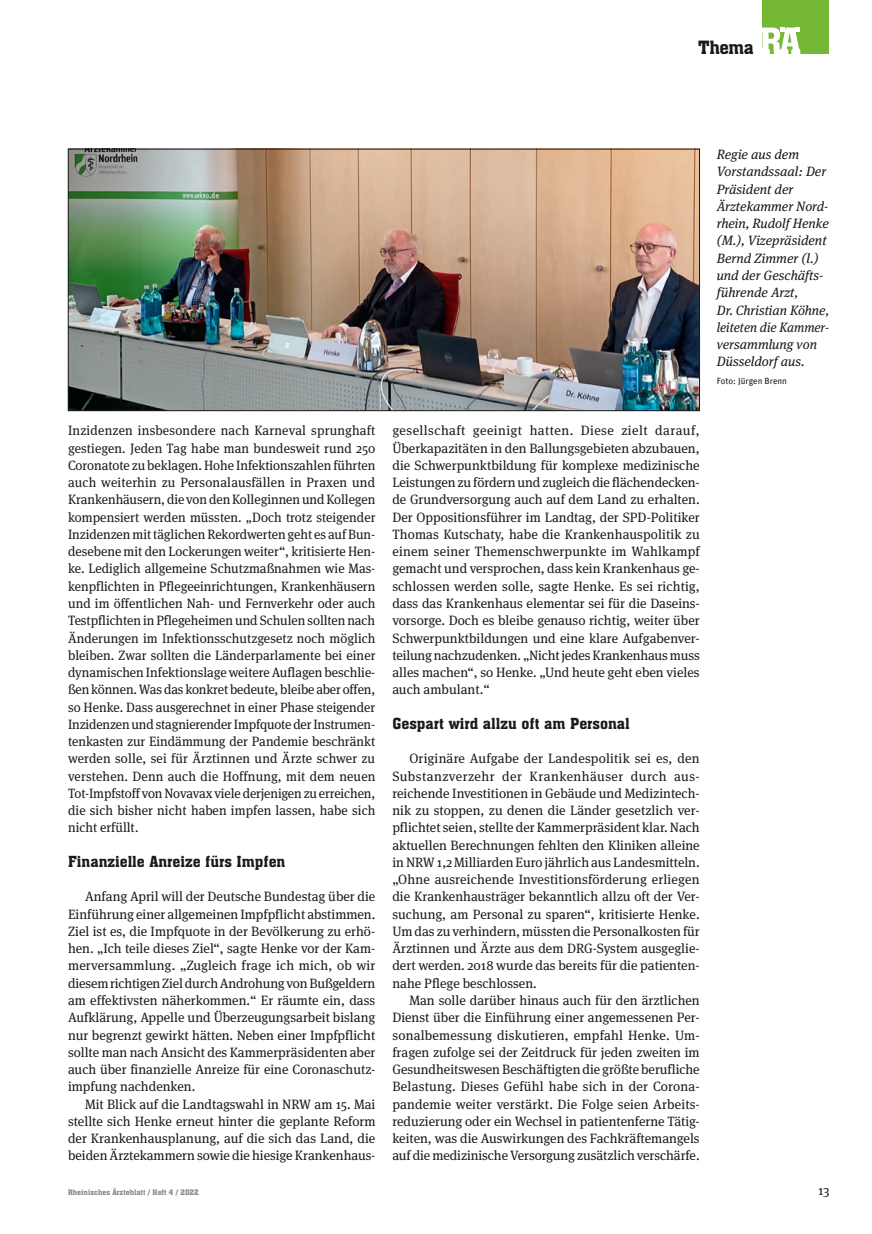
<style>
.page{position:relative;width:872px;height:1234px;background:#fff}
.page>*{position:absolute;margin:0;border:0;box-sizing:border-box;transform-origin:0 0}
.t1{font:18px "Aachen BT";letter-spacing:-.02em;color:#1a1a18}
.t2{font:15px "Aachen BT";color:#1a1a18}
.t3{font:13.5px/17.2px "Meta Serif OT";color:#1a1a18;text-align:justify}
.t4{font:italic 13.5px/17.2px "Meta Serif OT";color:#1a1a18}
.t5{font:9px "Unit";color:#1a1a18}
.t6{font:7.5px "Aachen BT";color:#878786}
</style>
<div class="page">
<div style="left:762px;top:0;width:67px;height:54px;background:#75b836"></div>
<svg style="left:762px;top:28px;width:38px;height:26px"></svg>
<img style="left:70px;top:151px;width:627px;height:258px">
<div style="left:68px;top:149px;width:631px;height:262px;border:1px solid #1a1a18"></div>
<h1 class="t1" style="left:698px;top:36px;width:57px">Thema</h1>
<p class="t3" style="left:68px;top:422px;width:309px">Inzidenzen insbesondere nach Karneval sprunghaft gestiegen. Jeden Tag habe man bundesweit rund 250<br>Coronatote zu beklagen. Hohe Infektionszahlen führten auch weiterhin zu Personalausfällen in Praxen und Krankenhäusern, die von den Kolleginnen und Kollegen kompensiert werden müssten. „Doch trotz steigender Inzidenzen mit täglichen Rekordwerten geht es auf Bun&shy;desebene mit den Lockerungen weiter“, kritisierte Hen&shy;ke. Lediglich allgemeine Schutzmaßnahmen wie Mas&shy;kenpflichten in Pflegeeinrichtungen, Krankenhäusern und im öffentlichen Nah- und Fernverkehr oder auch Testpflichten in Pflegeheimen und Schulen sollten nach Änderungen im Infektionsschutzgesetz noch möglich bleiben. Zwar sollten die Länderparlamente bei einer dynamischen Infektionslage weitere Auflagen beschlie&shy;ßen können. Was das konkret bedeute, bleibe aber offen, so Henke. Dass ausgerechnet in einer Phase steigender Inzidenzen und stagnierender Impfquote der Instrumen&shy;tenkasten zur Eindämmung der Pandemie beschränkt werden solle, sei für Ärztinnen und Ärzte schwer zu verstehen. Denn auch die Hoffnung, mit dem neuen Tot-Impfstoff von Novavax viele derjenigen zu erreichen, die sich bisher nicht haben impfen lassen, habe sich nicht erfüllt.</p>
<p class="t2" style="left:68px;top:851px;width:219px">Finanzielle Anreize fürs Impfen</p>
<p class="t3" style="left:68px;top:887px;width:309px;text-indent:17px">Anfang April will der Deutsche Bundestag über die Einführung einer allgemeinen Impfpflicht abstimmen.<br>Ziel ist es, die Impfquote in der Bevölkerung zu erhö&shy;hen. „Ich teile dieses Ziel“, sagte Henke vor der Kam&shy;merversammlung. „Zugleich frage ich mich, ob wir diesem richtigen Ziel durch Androhung von Bußgeldern am effektivsten näherkommen.“ Er räumte ein, dass Aufklärung, Appelle und Überzeugungsarbeit bislang nur begrenzt gewirkt hätten. Neben einer Impfpflicht sollte man nach Ansicht des Kammerpräsidenten aber auch über finanzielle Anreize für eine Coronaschutz&shy;impfung nachdenken.</p>
<p class="t3" style="left:68px;top:1094px;width:309px;text-indent:17px">Mit Blick auf die Landtagswahl in NRW am 15. Mai stellte sich Henke erneut hinter die geplante Reform der Krankenhausplanung, auf die sich das Land, die beiden Ärztekammern sowie die hiesige Krankenhaus-</p>
<p class="t4" style="left:716px;top:146px;width:114px">Regie aus dem<br>Vorstandssaal: Der<br>Präsident der<br>Ärztekammer Nord&shy;rhein, Rudolf Henke (M.), Vizepräsident<br>Bernd Zimmer (l.) und der Geschäfts&shy;führende Arzt,<br>Dr. Christian Köhne, leiteten die Kammer&shy;versammlung von<br>Düsseldorf aus.</p>
<p class="t5" style="left:716px;top:375px;width:72px">Foto: Jürgen Brenn</p>
<p class="t3" style="left:392px;top:422px;width:309px">gesellschaft geeinigt hatten. Diese zielt darauf, Überkapazitäten in den Ballungsgebieten abzubauen, die Schwerpunktbildung für komplexe medizinische Leistungen zu fördern und zugleich die flächendecken&shy;de Grundversorgung auch auf dem Land zu erhalten.<br>Der Oppositionsführer im Landtag, der SPD-Politiker Thomas Kutschaty, habe die Krankenhauspolitik zu einem seiner Themenschwerpunkte im Wahlkampf gemacht und versprochen, dass kein Krankenhaus ge&shy;schlossen werden solle, sagte Henke. Es sei richtig, dass das Krankenhaus elementar sei für die Daseins&shy;vorsorge. Doch es bleibe genauso richtig, weiter über Schwerpunktbildungen und eine klare Aufgabenver&shy;teilung nachzudenken. „Nicht jedes Krankenhaus muss alles machen“, so Henke. „Und heute geht eben vieles auch ambulant.“</p>
<p class="t2" style="left:392px;top:713px;width:239px">Gespart wird allzu oft am Personal</p>
<p class="t3" style="left:392px;top:749px;width:309px;text-indent:17px">Originäre Aufgabe der Landespolitik sei es, den Substanzverzehr der Krankenhäuser durch aus&shy;reichende Investitionen in Gebäude und Medizintech&shy;nik zu stoppen, zu denen die Länder gesetzlich ver&shy;pflichtet seien, stellte der Kammerpräsident klar. Nach aktuellen Berechnungen fehlten den Kliniken alleine in NRW 1,2 Milliarden Euro jährlich aus Landesmitteln. „Ohne ausreichende Investitionsförderung erliegen die Krankenhausträger bekanntlich allzu oft der Ver&shy;suchung, am Personal zu sparen“, kritisierte Henke.<br>Um das zu verhindern, müssten die Personalkosten für Ärztinnen und Ärzte aus dem DRG-System ausgeglie&shy;dert werden. 2018 wurde das bereits für die patienten&shy;nahe Pflege beschlossen.</p>
<p class="t3" style="left:392px;top:991px;width:309px;text-indent:17px">Man solle darüber hinaus auch für den ärztlichen Dienst über die Einführung einer angemessenen Per&shy;sonalbemessung diskutieren, empfahl Henke. Um&shy;fragen zufolge sei der Zeitdruck für jeden zweiten im Gesundheitswesen Beschäftigten die größte berufliche Belastung. Dieses Gefühl habe sich in der Corona&shy;pandemie weiter verstärkt. Die Folge seien Arbeits&shy;reduzierung oder ein Wechsel in patientenferne Tätig&shy;keiten, was die Auswirkungen des Fachkräftemangels auf die medizinische Versorgung zusätzlich verschärfe.</p>
<p class="t6" style="left:68px;top:1187px;width:132px">Rheinisches Ärzteblatt / Heft 4 / 2022</p>
<p class="t3" style="left:818px;top:1181px;width:13px">13</p>
</div>
